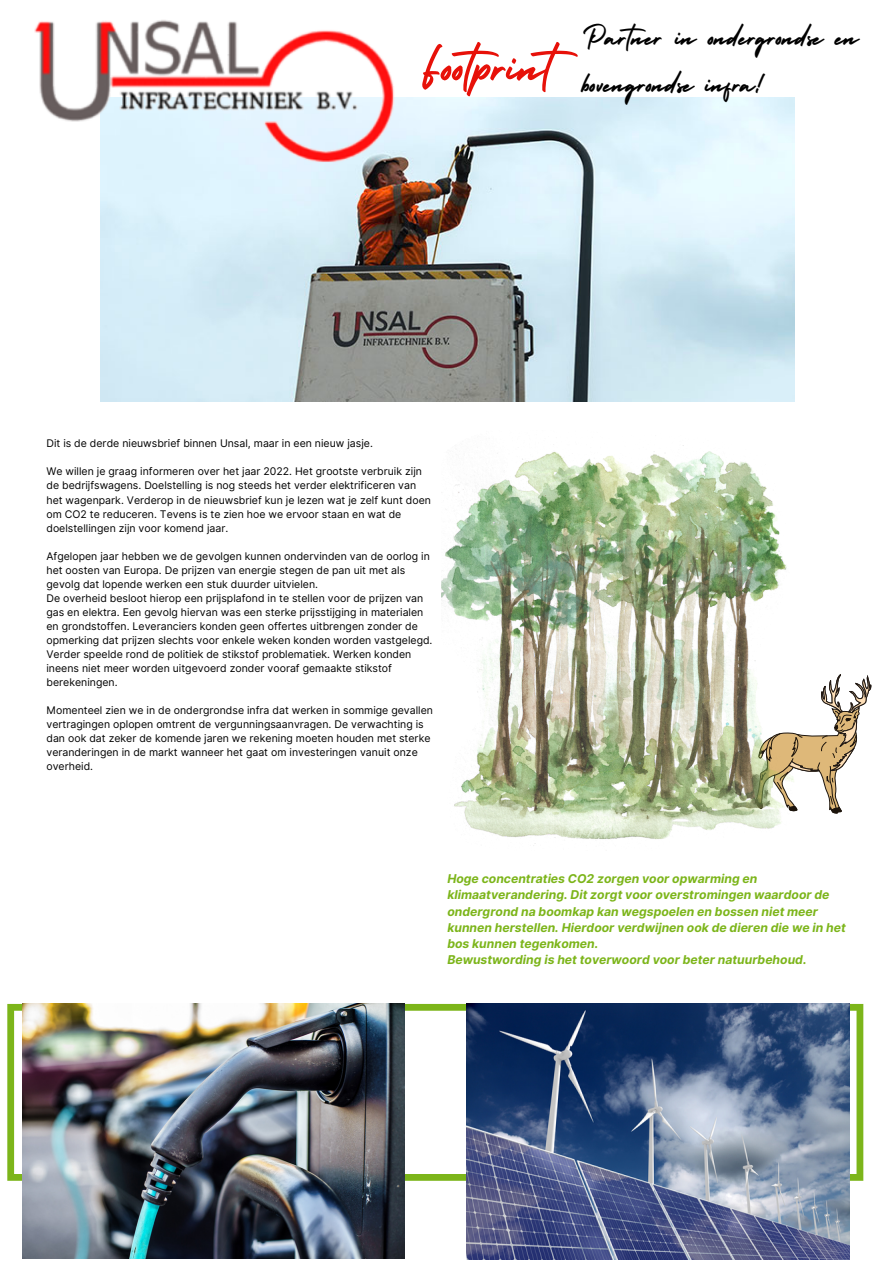
<style>
.page{position:relative;width:894px;height:1264px;background:#fff}
.page>*{position:absolute;margin:0;border:0;box-sizing:border-box;transform-origin:0 0}
.t1{font:61.2px "Holiday";color:#e71109}
.t2{font:33.9px/47px "Holiday";color:#000}
.t3{font:italic 700 12.15px/16.2px "Inter";color:#7cb51a}
.t4{font:10.5px/14.1px "Inter";color:#000}
</style>
<div class="page">
<svg style="left:7px;top:1003px;width:856px;height:177px"></svg>
<img style="left:466px;top:1003px;width:383px;height:256px">
<svg style="left:793px;top:674px;width:77px;height:139px"></svg>
<img style="left:441px;top:445px;width:352px;height:401px">
<img style="left:22px;top:1003px;width:382px;height:255px">
<img style="left:100px;top:97px;width:694px;height:304px">
<img style="left:34px;top:20px;width:378px;height:153px">
<p class="t2" style="left:582px;top:10px;width:278px">Partner in ondergrondse en bovengrondse infra!</p>
<p class="t1" style="left:420px;top:19px;width:174px">Footprint</p>
<p class="t4" style="left:46px;top:436px;width:328px">Dit is de derde nieuwsbrief binnen Unsal, maar in een nieuw jasje.</p>
<p class="t4" style="left:46px;top:464px;width:386px">We willen je graag informeren over het jaar 2022. Het grootste verbruik zijn de bedrijfswagens. Doelstelling is nog steeds het verder elektrificeren van het wagenpark. Verderop in de nieuwsbrief kun je lezen wat je zelf kunt doen om CO2 te reduceren. Tevens is te zien hoe we ervoor staan en wat de doelstellingen zijn voor komend jaar.</p>
<p class="t4" style="left:46px;top:549px;width:385px">Afgelopen jaar hebben we de gevolgen kunnen ondervinden van de oorlog in het oosten van Europa. De prijzen van energie stegen de pan uit met als gevolg dat lopende werken een stuk duurder uitvielen.</p>
<p class="t4" style="left:46px;top:591px;width:387px">De overheid besloot hierop een prijsplafond in te stellen voor de prijzen van gas en elektra. Een gevolg hiervan was een sterke prijsstijging in materialen en grondstoffen. Leveranciers konden geen offertes uitbrengen zonder de opmerking dat prijzen slechts voor enkele weken konden worden vastgelegd.</p>
<p class="t4" style="left:46px;top:647px;width:366px">Verder speelde rond de politiek de stikstof problematiek. Werken konden ineens niet meer worden uitgevoerd zonder vooraf gemaakte stikstof berekeningen.</p>
<p class="t4" style="left:46px;top:703px;width:388px">Momenteel zien we in de ondergrondse infra dat werken in sommige gevallen vertragingen oplopen omtrent de vergunningsaanvragen. De verwachting is dan ook dat zeker de komende jaren we rekening moeten houden met sterke veranderingen in de markt wanneer het gaat om investeringen vanuit onze overheid.</p>
<p class="t3" style="left:447px;top:870px;width:400px">Hoge concentraties CO2 zorgen voor opwarming en klimaatverandering. Dit zorgt voor overstromingen waardoor de ondergrond na boomkap kan wegspoelen en bossen niet meer kunnen herstellen. Hierdoor verdwijnen ook de dieren die we in het bos kunnen tegenkomen.</p>
<p class="t3" style="left:447px;top:951px;width:360px">Bewustwording is het toverwoord voor beter natuurbehoud.</p>
</div>
